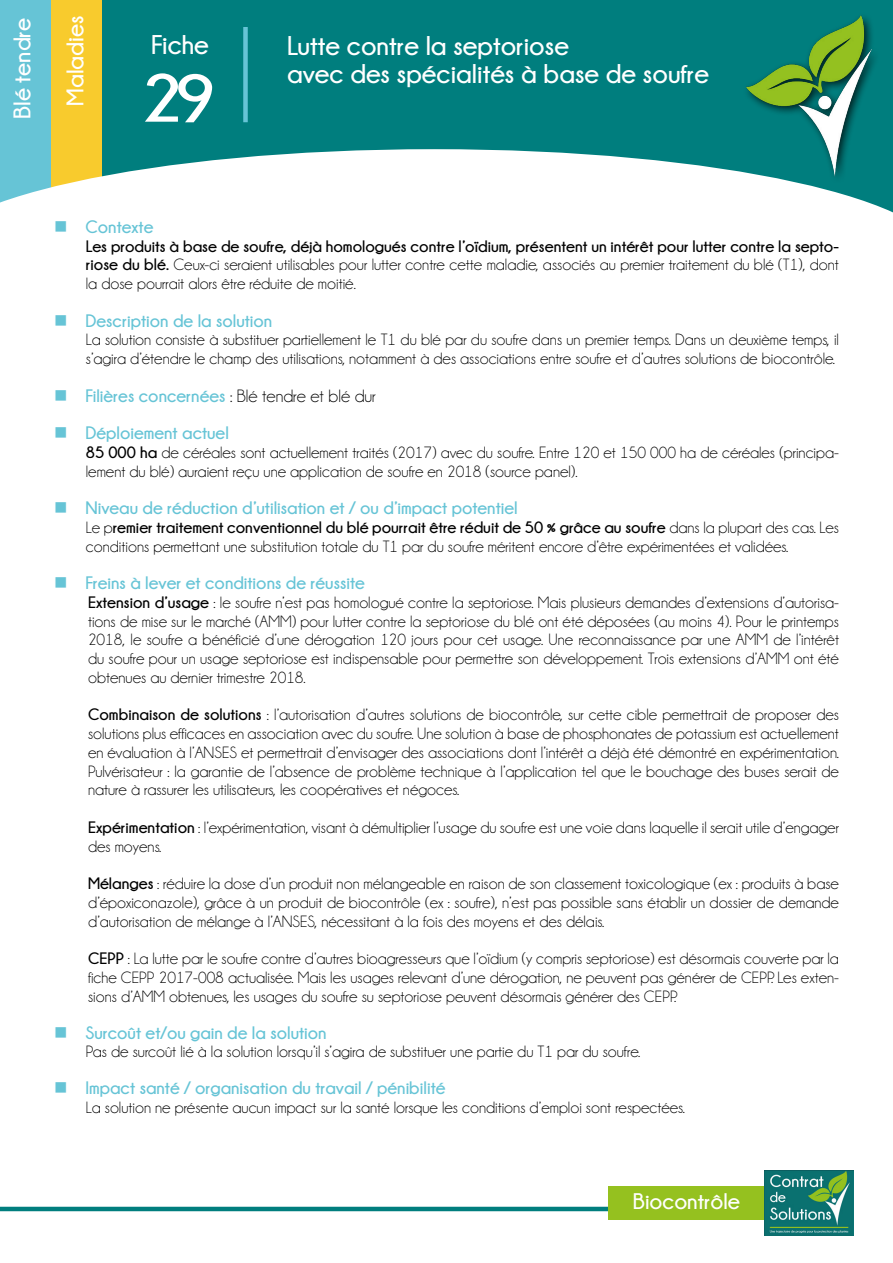
<style>
.page{position:relative;width:893px;height:1263px;background:#fff}
.page>*{position:absolute;margin:0;border:0;box-sizing:border-box;transform-origin:0 0}
.t1{font:700 68.1px "Champagne&Limousines";color:#fff;scale:1.19 1}
.t2{font:700 27px/28.5px "Champagne&Limousines";color:#fff}
.t3{font:700 24px "Champagne&Limousines";color:#fff}
.t4{font:700 22.5px "Champagne&Limousines";color:#fff}
.t5{font:700 18px "Champagne&Limousines";color:#66c4d6}
.t6{font:16.5px/18.8px "Champagne&Limousines";color:#000;text-align:justify}
.s1{font-weight:700}
.s2{font-weight:400;color:#000}
</style>
<div class="page">
<div style="left:0;top:0;width:893px;height:213px;background:#66c4d6"></div>
<div style="left:51px;top:0;width:839px;height:266px;background:#f8cb2d"></div>
<div style="left:102px;top:0;width:791px;height:266px;background:#007e7e"></div>
<svg style="left:0;top:149px;width:893px;height:117px;fill:#fff"></svg>
<div style="left:243px;top:27px;width:5px;height:95px;background:#66c4d6"></div>
<hr style="left:0;top:1207px;width:790px;height:4px;background:#007e7e">
<div style="left:608px;top:1186px;width:157px;height:33px;background:#95c11f"></div>
<div style="left:742px;top:12px;width:139px;height:173px;background:#000;opacity:.75"></div>
<img style="left:746px;top:15px;width:125px;height:161px">
<img style="left:764px;top:1170px;width:89px;height:66px">
<h3 class="t3" style="left:9px;top:119px;width:103px;rotate:-90deg">Blé tendre</h3>
<h3 class="t3" style="left:62px;top:106px;width:92px;rotate:-90deg">Maladies</h3>
<h2 class="t2" style="left:151px;top:30px;width:59px">Fiche</h2>
<h1 class="t1" style="left:138px;top:61px;width:68px">29</h1>
<h2 class="t2" style="left:287px;top:31px;width:424px">Lutte contre la septoriose<br>avec des spécialités à base de soufre</h2>
<p class="t5" style="left:54px;top:217px;width:101px">■ Contexte</p>
<p class="t6" style="left:86px;top:237px;width:755px"><span class="s1">Les produits à base de soufre, déjà homologués contre l’oïdium, présentent un intérêt pour lutter contre la septo&shy;riose du blé.</span> Ceux-ci seraient utilisables pour lutter contre cette maladie, associés au premier traitement du blé (T1), dont la dose pourrait alors être réduite de moitié.</p>
<p class="t5" style="left:54px;top:310px;width:220px">■ Description de la solution</p>
<p class="t6" style="left:86px;top:331px;width:755px">La solution consiste à substituer partiellement le T1 du blé par du soufre dans un premier temps. Dans un deuxième temps, il s’agira d’étendre le champ des utilisations, notamment à des associations entre soufre et d’autres solutions de biocontrôle.</p>
<p class="t5" style="left:54px;top:385px;width:323px">■ Filières concernées <span class="s2">: Blé tendre et blé dur</span></p>
<p class="t5" style="left:54px;top:423px;width:176px">■ Déploiement actuel</p>
<p class="t6" style="left:86px;top:443px;width:755px"><span class="s1">85 000 ha</span> de céréales sont actuellement traités (2017) avec du soufre. Entre 120 et 150 000 ha de céréales (principa&shy;lement du blé) auraient reçu une application de soufre en 2018 (source panel).</p>
<p class="t5" style="left:54px;top:498px;width:465px">■ Niveau de réduction d’utilisation et / ou d’impact potentiel</p>
<p class="t6" style="left:86px;top:518px;width:755px">Le p<span class="s1">remier traitement conventionnel du blé pourrait être réduit de 50 % grâce au soufre</span> dans la plupart des cas. Les conditions permettant une substitution totale du T1 par du soufre méritent encore d’être expérimentées et validées.</p>
<p class="t5" style="left:54px;top:573px;width:313px">■ Freins à lever et conditions de réussite</p>
<p class="t6" style="left:88px;top:593px;width:752px"><span class="s1">Extension d’usage</span> : le soufre n’est pas homologué contre la septoriose. Mais plusieurs demandes d’extensions d’autorisa&shy;tions de mise sur le marché (AMM) pour lutter contre la septoriose du blé ont été déposées (au moins 4). Pour le printemps 2018, le soufre a bénéficié d’une dérogation 120 jours pour cet usage. Une reconnaissance par une AMM de l’intérêt du soufre pour un usage septoriose est indispensable pour permettre son développement. Trois extensions d’AMM ont été obtenues au dernier trimestre 2018.</p>
<p class="t6" style="left:88px;top:706px;width:752px"><span class="s1">Combinaison de solutions</span> : l’autorisation d’autres solutions de biocontrôle, sur cette cible permettrait de proposer des solutions plus efficaces en association avec du soufre. Une solution à base de phosphonates de potassium est actuellement en évaluation à l’ANSES et permettrait d’envisager des associations dont l’intérêt a déjà été démontré en expérimentation.<br>Pulvérisateur : la garantie de l’absence de problème technique à l’application tel que le bouchage des buses serait de nature à rassurer les utilisateurs, les coopératives et négoces.</p>
<p class="t6" style="left:88px;top:818px;width:752px"><span class="s1">Expérimentation</span> : l’expérimentation, visant à démultiplier l’usage du soufre est une voie dans laquelle il serait utile d’engager des moyens.</p>
<p class="t6" style="left:88px;top:874px;width:752px"><span class="s1">Mélanges</span> : réduire la dose d’un produit non mélangeable en raison de son classement toxicologique (ex : produits à base d’époxiconazole), grâce à un produit de biocontrôle (ex : soufre), n’est pas possible sans établir un dossier de demande d’autorisation de mélange à l’ANSES, nécessitant à la fois des moyens et des délais.</p>
<p class="t6" style="left:88px;top:949px;width:752px"><span class="s1">CEPP</span> : La lutte par le soufre contre d’autres bioagresseurs que l’oïdium (y compris septoriose) est désormais couverte par la fiche CEPP 2017-008 actualisée. Mais les usages relevant d’une dérogation, ne peuvent pas générer de CEPP. Les exten&shy;sions d’AMM obtenues, les usages du soufre su septoriose peuvent désormais générer des CEPP.</p>
<p class="t5" style="left:54px;top:1023px;width:274px">■ Surcoût et/ou gain de la solution</p>
<p class="t6" style="left:86px;top:1043px;width:556px">Pas de surcoût lié à la solution lorsqu’il s’agira de substituer une partie du T1 par du soufre.</p>
<p class="t5" style="left:54px;top:1078px;width:393px">■ Impact santé / organisation du travail / pénibilité</p>
<p class="t6" style="left:86px;top:1098px;width:601px">La solution ne présente aucun impact sur la santé lorsque les conditions d’emploi sont respectées.</p>
<h3 class="t4" style="left:633px;top:1189px;width:109px">Biocontrôle</h3>
</div>
